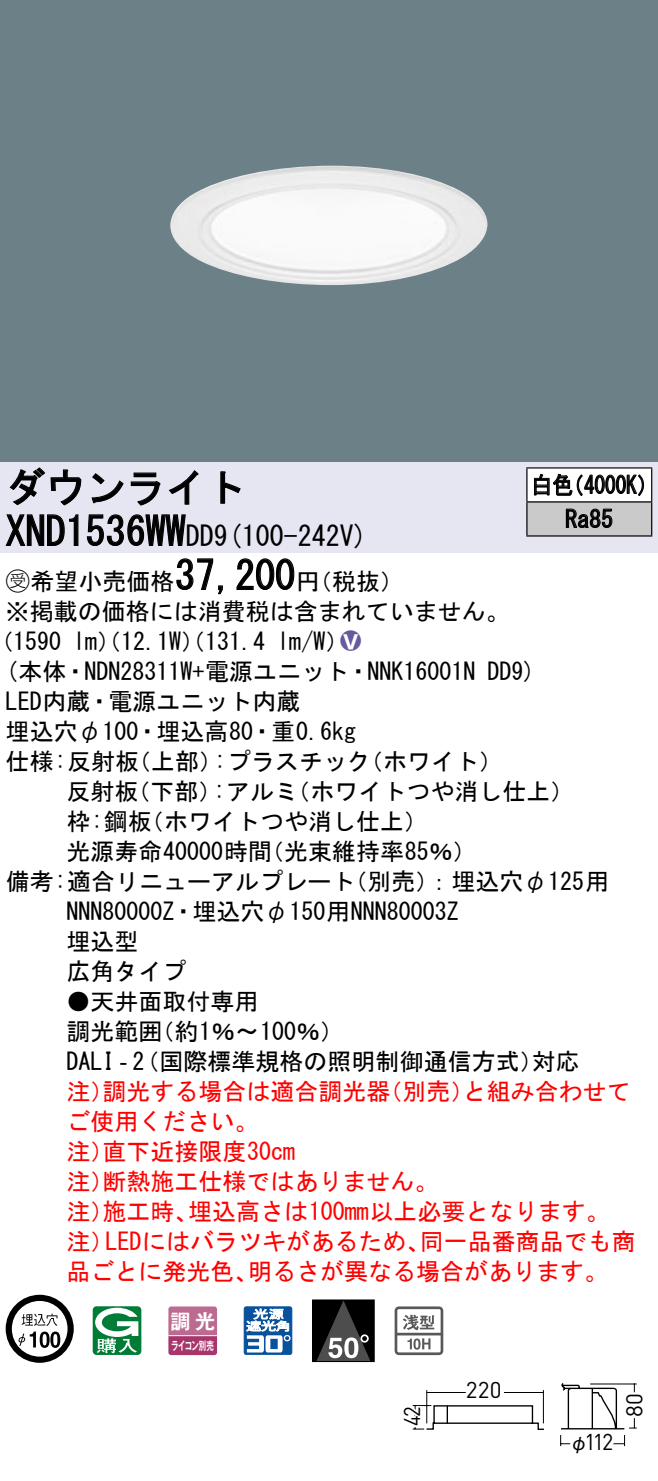
<style>
.page{position:relative;width:658px;height:1481px;background:#fff}
.page>*{position:absolute;margin:0;border:0;box-sizing:border-box;transform-origin:0 0}
.t1{font:40px "MS Gothic";color:#000}
.t2{font:28px "MS Gothic";color:#000}
.t3{font:24px/30px "MS Gothic";color:#000}
.t4{font:24px/30px "MS Gothic";color:#f00}
.t5{font:24px/34px "MS Gothic";color:#000;scale:.88 1}
.t6{font:24px "Ford Classification 1";color:#635aa0}
.t7{font:22.8px "DINOT";letter-spacing:-.03em;color:#000}
.t8{font:22.8px "DINOT";letter-spacing:-.03em;color:#000;scale:.95 1}
.t9{font:22.8px "DINOT";letter-spacing:-.03em;color:#000;scale:.9 1}
.t10{font:20px "Gothic MB101 Pro De Bold 90 pv RKSJ H";color:#fff}
.t11{font:20px "Gothic BBB Pro Medium 90 pv RKSJ H";color:#000;scale:.95 1}
.t12{font:11.6px "Gothic MB101 Pro De Bold 90 pv RKSJ H";letter-spacing:-.05em;color:#fff;scale:.65 1}
.s1{font-size:28px}
.s2{font-family:"Ford Classification 1"}
.s3{color:#fff}
</style>
<div class="page">
<div style="left:0;top:0;width:658px;height:462px;background:#6c8087"></div>
<img style="left:170px;top:166px;width:318px;height:119px">
<div style="left:0;top:462px;width:658px;height:90px;background:#e6e5f2"></div>
<svg style="left:9px;top:467px;width:73px;height:39px"></svg>
<svg style="left:91px;top:473px;width:33px;height:30px"></svg>
<svg style="left:130px;top:472px;width:30px;height:34px"></svg>
<svg style="left:168px;top:470px;width:30px;height:35px"></svg>
<svg style="left:220px;top:471px;width:21px;height:33px"></svg>
<svg style="left:5px;top:514px;width:74px;height:32px"></svg>
<svg style="left:86px;top:514px;width:100px;height:32px"></svg>
<svg style="left:176px;top:558px;width:47px;height:37px"></svg>
<svg style="left:236px;top:558px;width:59px;height:32px"></svg>
<svg style="left:6px;top:1295px;width:68px;height:68px"></svg>
<svg style="left:40px;top:1331px;width:10px;height:17px"></svg>
<svg style="left:50px;top:1331px;width:10px;height:17px"></svg>
<svg style="left:93px;top:1306px;width:48px;height:49px"></svg>
<svg style="left:168px;top:1306px;width:49px;height:49px;background:#b55984"></svg>
<hr style="left:168px;top:1335px;width:49px;height:1px;background:#fff">
<svg style="left:244px;top:1306px;width:48px;height:49px"></svg>
<div style="left:312px;top:1300px;width:62px;height:61px;background:#000"></div>
<svg style="left:317px;top:1301px;width:53px;height:59px"></svg>
<div style="left:312px;top:1299px;width:62px;height:63px;border:1px solid #000"></div>
<svg style="left:394px;top:1306px;width:49px;height:49px"></svg>
<div style="left:527px;top:468px;width:124px;height:34px;background:#fff"></div>
<div style="left:527px;top:502px;width:124px;height:34px;background:#cacaca"></div>
<hr style="left:526px;top:467px;width:126px;height:2px;background:#000">
<hr style="left:526px;top:468px;width:1px;height:33px;background:#000">
<hr style="left:651px;top:468px;width:1px;height:33px;background:#000">
<hr style="left:526px;top:501px;width:126px;height:2px;background:#000">
<hr style="left:526px;top:502px;width:1px;height:33px;background:#000">
<hr style="left:651px;top:502px;width:1px;height:33px;background:#000">
<hr style="left:526px;top:535px;width:126px;height:2px;background:#000">
<svg style="left:534px;top:473px;width:110px;height:23px"></svg>
<svg style="left:565px;top:508px;width:47px;height:20px"></svg>
<svg style="left:560px;top:1383px;width:77px;height:64px"></svg>
<svg style="left:412px;top:1390px;width:132px;height:40px"></svg>
<h1 class="t1" style="left:6px;top:467px;width:242px">ダウンライト</h1>
<p class="t2" style="left:214px;top:522px;width:155px">(9 100-242 (V</p>
<h1 class="t1" style="left:6px;top:511px;width:210px">XND1536WW<span class="s1">DD</span></h1>
<h1 class="t1" style="left:175px;top:555px;width:121px">37,200</h1>
<p class="t3" style="left:6px;top:566px;width:505px"><span class="s2">B</span>希望小売価格<br>※掲載の価格には消費税は含まれていません。</p>
<p class="t6" style="left:340px;top:629px;width:22px">2<span class="s3">8</span></p>
<p class="t3" style="left:296px;top:566px;width:109px">（円税抜(</p>
<p class="t3" style="left:277px;top:626px;width:73px">l m (W/</p>
<p class="t3" style="left:-11px;top:626px;width:74px">（1590</p>
<p class="t3" style="left:73px;top:626px;width:193px">lm）（12.1 ）（W 131.4</p>
<p class="t5" style="left:565px;top:468px;width:56px;text-indent:-34px">白色<br>Ra85</p>
<p class="t5" style="left:563px;top:468px;width:110px">（4000 (K</p>
<p class="t3" style="left:6px;top:656px;width:471px">(本体・NDN28311 +W 電源ユニット・NNK16001N</p>
<p class="t3" style="left:6px;top:686px;width:296px">LED内蔵・電源ユニット内蔵</p>
<p class="t3" style="left:6px;top:716px;width:352px">埋込穴φ100・埋込高80・重0.6kg</p>
<p class="t3" style="left:359px;top:746px;width:145px">（ホワイト(</p>
<p class="t3" style="left:487px;top:656px;width:50px">DD (9</p>
<p class="t3" style="left:214px;top:746px;width:158px">:プラスチック</p>
<p class="t3" style="left:6px;top:746px;width:135px">仕様:反射板</p>
<p class="t3" style="left:127px;top:746px;width:97px">（上部）</p>
<p class="t3" style="left:66px;top:776px;width:73px">反射板</p>
<p class="t3" style="left:126px;top:776px;width:97px">（下部）</p>
<p class="t3" style="left:213px;top:776px;width:86px">:アルミ</p>
<p class="t3" style="left:286px;top:776px;width:289px">（ホワイトつや消し仕上(</p>
<p class="t3" style="left:66px;top:806px;width:87px">枠:鋼板</p>
<p class="t3" style="left:140px;top:806px;width:289px">（ホワイトつや消し仕上(</p>
<p class="t3" style="left:66px;top:836px;width:207px">光源寿命40000時間</p>
<p class="t3" style="left:260px;top:836px;width:218px">（光束維持率85％(</p>
<p class="t3" style="left:66px;top:866px;width:394px;text-indent:-61px">備考:適合リニューアルプレート<br>NNN80000 ・Z 埋込穴φ150用NNN80003Z埋込型<br>広角タイプ</p>
<p class="t3" style="left:150px;top:986px;width:195px;text-indent:-84px">●天井面取付専用<br>（約1％〜100％(</p>
<p class="t3" style="left:343px;top:866px;width:267px">（別売：）埋込穴φ125用</p>
<p class="t3" style="left:66px;top:1016px;width:97px">調光範囲</p>
<p class="t3" style="left:66px;top:1046px;width:478px">DALI‐（2 国際標準規格の照明制御通信方式）</p>
<p class="t4" style="left:462px;top:1076px;width:169px">と組み合わせて</p>
<p class="t3" style="left:531px;top:1046px;width:49px">対応</p>
<p class="t4" style="left:102px;top:1076px;width:289px">調光する場合は適合調光器</p>
<p class="t4" style="left:378px;top:1076px;width:97px">（別売）</p>
<p class="t4" style="left:66px;top:1076px;width:49px">注）</p>
<p class="t4" style="left:66px;top:1106px;width:193px">ご使用ください。</p>
<p class="t4" style="left:102px;top:1136px;width:194px">直下近接限度30cm</p>
<p class="t4" style="left:102px;top:1136px;width:337px;text-indent:-36px">注）<br>断熱施工仕様ではありません。</p>
<p class="t4" style="left:66px;top:1166px;width:49px">注）</p>
<p class="t4" style="left:188px;top:1196px;width:423px">埋込高さは100mm以上必要となります。</p>
<p class="t4" style="left:102px;top:1196px;width:97px">施工時、</p>
<p class="t4" style="left:66px;top:1196px;width:49px">注）</p>
<p class="t4" style="left:66px;top:1226px;width:49px">注）</p>
<p class="t4" style="left:105px;top:1226px;width:326px">LEDにはバラツキがあるため、</p>
<p class="t4" style="left:420px;top:1226px;width:217px">同一品番商品でも商</p>
<p class="t4" style="left:66px;top:1256px;width:193px">品ごとに発光色、</p>
<p class="t4" style="left:248px;top:1256px;width:362px">明るさが異なる場合があります。</p>
<p class="t10" style="left:171px;top:1304px;width:46px">調光</p>
<p class="t12" style="left:171px;top:1335px;width:67px">ライコン別売</p>
<p class="t9" style="left:396px;top:1426px;width:24px;rotate:-90deg">42</p>
<p class="t7" style="left:466px;top:1374px;width:37px">220</p>
<p class="t8" style="left:584px;top:1426px;width:32px">112</p>
<p class="t11" style="left:569px;top:1426px;width:21px">φ</p>
<p class="t7" style="left:619px;top:1417px;width:25px;rotate:-90deg">80</p>
</div>
